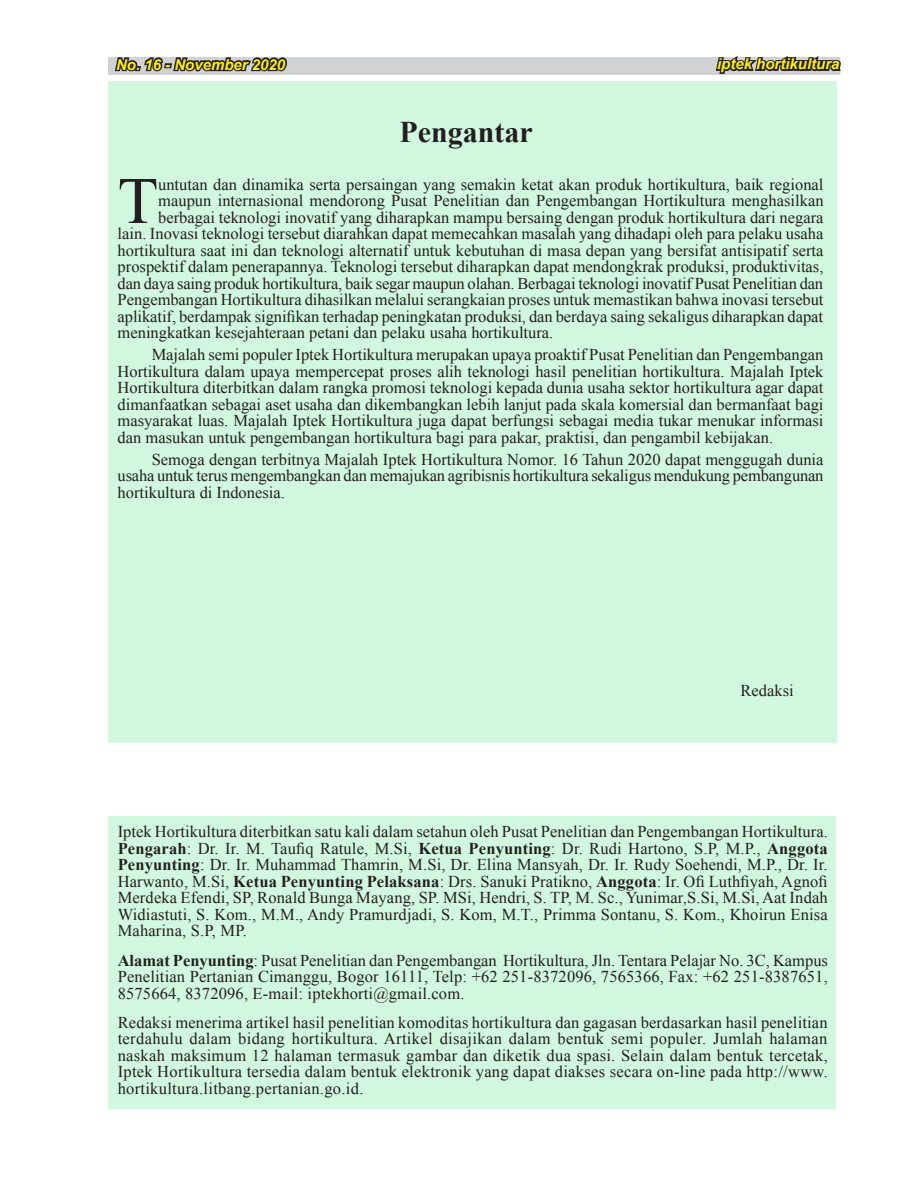
<style>
.page{position:relative;width:918px;height:1188px;background:#fff}
.page>*{position:absolute;margin:0;border:0;box-sizing:border-box;transform-origin:0 0}
.body{font:66.3px "Times New Roman";color:#231f20}
.t1{font:700 30px "Times New Roman";color:#231f20}
.body-2{font:16.5px/16.5px "Times New Roman";color:#231f20;text-align:justify}
.t2{font:italic 700 15px "Arial";color:#fff101}
.s1{font-weight:700}
</style>
<div class="page">
<div style="left:109px;top:816px;width:727px;height:293px;background:#d1f7de"></div>
<div style="left:109px;top:81px;width:728px;height:661px;background:#d1f7de"></div>
<div style="left:108px;top:57px;width:732px;height:18px;background:#d1d2d4"></div>
<svg style="left:115px;top:57px;width:50px;height:15px"></svg>
<div style="left:164px;top:63px;width:8px;height:5px;border:3px solid #231f20"></div>
<svg style="left:171px;top:57px;width:116px;height:15px"></svg>
<svg style="left:716px;top:56px;width:125px;height:19px"></svg>
<p class="t2" style="left:116px;top:54px;width:171px">No. 16 - November 2020</p>
<p class="t2" style="left:717px;top:54px;width:124px">iptek hortikultura</p>
<p class="t1" style="left:399px;top:111px;width:135px">Pengantar</p>
<p class="body" style="left:118px;top:156px;width:42px">T</p>
<p class="body-2" style="left:158px;top:176px;width:667px">untutan dan dinamika serta persaingan yang semakin ketat akan produk hortikultura, baik regional</p>
<p class="body-2" style="left:158px;top:192px;width:667px">maupun internasional mendorong Pusat Penelitian dan Pengembangan Hortikultura menghasilkan</p>
<p class="body-2" style="left:158px;top:209px;width:667px">berbagai teknologi inovatif yang diharapkan mampu bersaing dengan produk hortikultura dari negara</p>
<p class="body-2" style="left:118px;top:225px;width:707px">lain. Inovasi teknologi tersebut diarahkan dapat memecahkan masalah yang dihadapi oleh para pelaku usaha</p>
<p class="body-2" style="left:118px;top:242px;width:707px">hortikultura saat ini dan teknologi alternatif untuk kebutuhan di masa depan yang bersifat antisipatif serta</p>
<p class="body-2" style="left:118px;top:258px;width:707px">prospektif dalam penerapannya. Teknologi tersebut diharapkan dapat mendongkrak produksi, produktivitas,</p>
<p class="body-2" style="left:118px;top:275px;width:707px">dan daya saing produk hortikultura, baik segar maupun olahan. Berbagai teknologi inovatif Pusat Penelitian dan</p>
<p class="body-2" style="left:118px;top:291px;width:707px">Pengembangan Hortikultura dihasilkan melalui serangkaian proses untuk memastikan bahwa inovasi tersebut</p>
<p class="body-2" style="left:118px;top:308px;width:707px">aplikatif, berdampak signifikan terhadap peningkatan produksi, dan berdaya saing sekaligus diharapkan dapat</p>
<p class="body-2" style="left:118px;top:324px;width:437px">meningkatkan kesejahteraan petani dan pelaku usaha hortikultura.</p>
<p class="body-2" style="left:118px;top:346px;width:707px;text-indent:34px">Majalah semi populer Iptek Hortikultura merupakan upaya proaktif Pusat Penelitian dan Pengembangan Hortikultura dalam upaya mempercepat proses alih teknologi hasil penelitian hortikultura. Majalah Iptek Hortikultura diterbitkan dalam rangka promosi teknologi kepada dunia usaha sektor hortikultura agar dapat dimanfaatkan sebagai aset usaha dan dikembangkan lebih lanjut pada skala komersial dan bermanfaat bagi masyarakat luas. Majalah Iptek Hortikultura juga dapat berfungsi sebagai media tukar menukar informasi dan masukan untuk pengembangan hortikultura bagi para pakar, praktisi, dan pengambil kebijakan.</p>
<p class="body-2" style="left:118px;top:451px;width:707px;text-indent:34px">Semoga dengan terbitnya Majalah Iptek Hortikultura Nomor. 16 Tahun 2020 dapat menggugah dunia usaha untuk terus mengembangkan dan memajukan agribisnis hortikultura sekaligus mendukung pembangunan hortikultura di Indonesia.</p>
<p class="body-2" style="left:741px;top:682px;width:55px">Redaksi</p>
<p class="body-2" style="left:118px;top:823px;width:712px">Iptek Hortikultura diterbitkan satu kali dalam setahun oleh Pusat Penelitian dan Pengembangan Hortikultura.<br><span class="s1">Pengarah</span>: Dr. Ir. M. Taufiq Ratule, M.Si, <span class="s1">Ketua Penyunting</span>: Dr. Rudi Hartono, S.P, M.P., <span class="s1">Anggota Penyunting</span>: Dr. Ir. Muhammad Thamrin, M.Si, Dr. Elina Mansyah, Dr. Ir. Rudy Soehendi, M.P., Dr. Ir.<br>Harwanto, M.Si, <span class="s1">Ketua Penyunting Pelaksana</span>: Drs. Sanuki Pratikno, <span class="s1">Anggota</span>: Ir. Ofi Luthfiyah, Agnofi Merdeka Efendi, SP, Ronald Bunga Mayang, SP. MSi, Hendri, S. TP, M. Sc., Yunimar,S.Si, M.Si, Aat Indah Widiastuti, S. Kom., M.M., Andy Pramurdjadi, S. Kom, M.T., Primma Sontanu, S. Kom., Khoirun Enisa Maharina, S.P, MP.</p>
<p class="body-2" style="left:118px;top:952px;width:712px"><span class="s1">Alamat Penyunting</span>: Pusat Penelitian dan Pengembangan Hortikultura, Jln. Tentara Pelajar No. 3C, Kampus Penelitian Pertanian Cimanggu, Bogor 16111, Telp: +62 251-8372096, 7565366, Fax: +62 251-8387651, 8575664, 8372096, E-mail: iptekhorti@gmail.com.</p>
<p class="body-2" style="left:118px;top:1014px;width:712px">Redaksi menerima artikel hasil penelitian komoditas hortikultura dan gagasan berdasarkan hasil penelitian terdahulu dalam bidang hortikultura. Artikel disajikan dalam bentuk semi populer. Jumlah halaman naskah maksimum 12 halaman termasuk gambar dan diketik dua spasi. Selain dalam bentuk tercetak, Iptek Hortikultura tersedia dalam bentuk elektronik yang dapat diakses secara on-line pada http://www. hortikultura.litbang.pertanian.go.id.</p>
</div>
